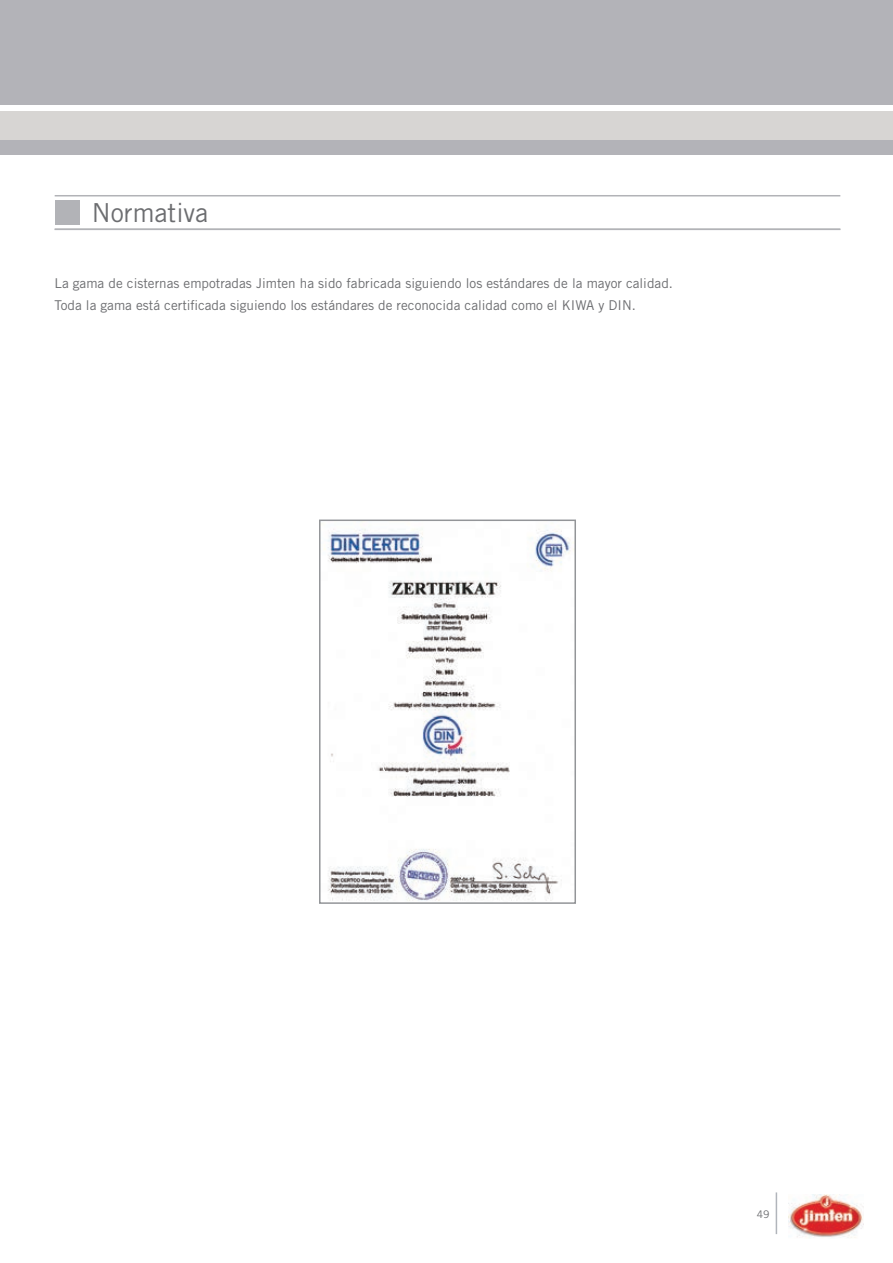
<style>
.page{position:relative;width:893px;height:1263px;background:#fff}
.page>*{position:absolute;margin:0;border:0;box-sizing:border-box;transform-origin:0 0}
.t1{font:26.25px "Trade Gothic";color:#6c6d70}
.t2{font:13.5px/21.8px "Trade Gothic";color:#6c6d70}
.t3{font:10.5px "Trade Gothic";color:#6c6d70}
</style>
<div class="page">
<hr style="left:775px;top:1192px;width:1px;height:42px;background:#b1b5bb">
<img style="left:788px;top:1194px;width:75px;height:44px">
<div style="left:55px;top:200px;width:25px;height:25px;background:#b2b3b7"></div>
<hr style="left:55px;top:228px;width:785px;height:2px;background:#b2b3b7">
<hr style="left:55px;top:195px;width:785px;height:1px;background:#b2b3b7">
<hr style="left:0;top:0;width:1px;height:104px;background:#b3b3b8">
<hr style="left:0;top:112px;width:1px;height:40px;background:#d7d5d3">
<svg style="left:0;top:140px;width:1px;height:15px"></svg>
<div style="left:1px;top:0;width:891px;height:104px;background:#b3b3b8"></div>
<div style="left:1px;top:112px;width:891px;height:40px;background:#d7d5d3"></div>
<div style="left:1px;top:140px;width:891px;height:15px;background:#b3b3b8"></div>
<img style="left:324px;top:529px;width:246px;height:372px">
<div style="left:319px;top:519px;width:256px;height:385px;border:2px solid #939598"></div>
<h1 class="t1" style="left:92px;top:197px;width:118px">Normativa</h1>
<p class="t2" style="left:54px;top:272px;width:619px">La gama de cisternas empotradas Jimten ha sido fabricada siguiendo los estándares de la mayor calidad.<br>Toda la gama está certificada siguiendo los estándares de reconocida calidad como el KIWA y DIN.</p>
<p class="t3" style="left:756px;top:1208px;width:14px">49</p>
</div>
